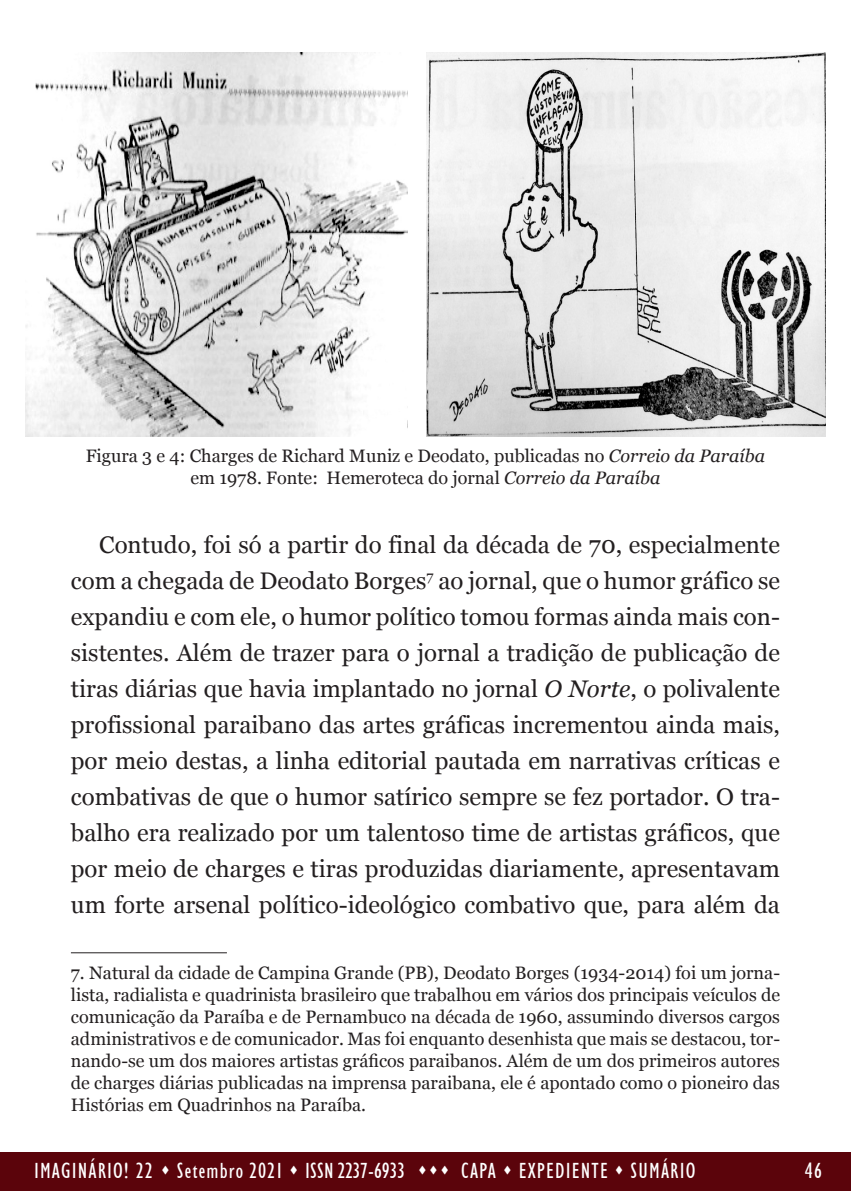
<style>
.page{position:relative;width:851px;height:1191px;background:#fff}
.page>*{position:absolute;margin:0;border:0;box-sizing:border-box;transform-origin:0 0}
.t1{font:24px/36px "Georgia";color:#231f20;text-align:justify}
.t2{font:condensed 22px "Humanist 521 BT";letter-spacing:.05em;color:#fff}
.t3{font:18px/22px "Georgia";color:#231f20;text-align:center}
.s1{font-style:italic}
</style>
<div class="page">
<div style="left:0;top:1152px;width:850px;height:39px;background:#5b040b"></div>
<img style="left:25px;top:52px;width:382px;height:385px">
<img style="left:426px;top:52px;width:399px;height:385px">
<hr style="left:71px;top:952px;width:156px;height:1px;background:#231f20">
<p class="t3" style="left:86px;top:444px;width:680px">Figura 3 e 4: Charges de Richard Muniz e Deodato, publicadas no <span class="s1">Correio da Paraíba </span>em 1978. Fonte: Hemeroteca do jornal <span class="s1">Correio da Paraíba</span></p>
<p class="t1" style="left:71px;top:525px;width:710px;text-indent:28px">Contudo, foi só a partir do final da década de 70, especialmente com a chegada de Deodato Borges<sup>7</sup> ao jornal, que o humor gráfico se expandiu e com ele, o humor político tomou formas ainda mais con&shy;sistentes. Além de trazer para o jornal a tradição de publicação de tiras diárias que havia implantado no jornal <span class="s1">O Norte</span>, o polivalente profissional paraibano das artes gráficas incrementou ainda mais, por meio destas, a linha editorial pautada em narrativas críticas e combativas de que o humor satírico sempre se fez portador. O tra&shy;balho era realizado por um talentoso time de artistas gráficos, que por meio de charges e tiras produzidas diariamente, apresentavam um forte arsenal político-ideológico combativo que, para além da</p>
<p class="t3" style="left:71px;top:961px;width:710px;text-align:justify">7. Natural da cidade de Campina Grande (PB), Deodato Borges (1934-2014) foi um jorna&shy;lista, radialista e quadrinista brasileiro que trabalhou em vários dos principais veículos de comunicação da Paraíba e de Pernambuco na década de 1960, assumindo diversos cargos administrativos e de comunicador. Mas foi enquanto desenhista que mais se destacou, tor&shy;nando-se um dos maiores artistas gráficos paraibanos. Além de um dos primeiros autores de charges diárias publicadas na imprensa paraibana, ele é apontado como o pioneiro das Histórias em Quadrinhos na Paraíba.</p>
<p class="t2" style="left:34px;top:1158px;width:663px">IMAGINÁRIO! 22 ▲ Setembro 2021 ▲ ISSN 2237-6933 ▲▲▲ CAPA ▲ EXPEDIENTE ▲ SUMÁRIO</p>
<p class="t2" style="left:804px;top:1157px;width:19px">46</p>
</div>
